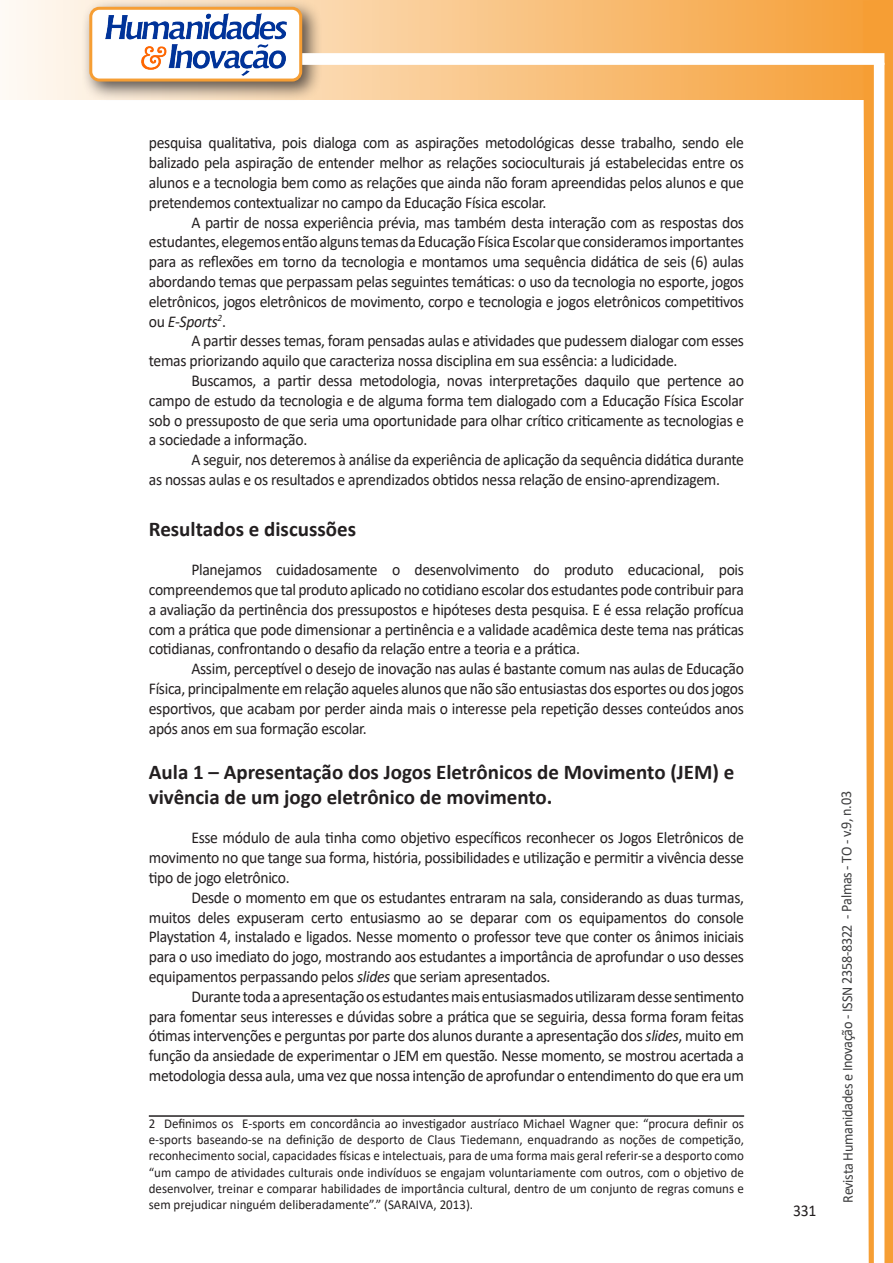
<style>
.page{position:relative;width:893px;height:1263px;background:#fff}
.page>*{position:absolute;margin:0;border:0;box-sizing:border-box;transform-origin:0 0}
.Titulo_2{font:700 21px/25.2px "Calibri";color:#231f20}
.texto{font:16.5px/19.8px "Calibri";letter-spacing:-.02em;color:#231f20;text-align:justify;scale:.95 1}
.t1{font:15px "Calibri";letter-spacing:-.025em;color:#3e3e3f;scale:.95 1}
.Rodapé{font:13.5px/16.2px "Calibri";color:#231f20;text-align:justify;scale:.96 1}
.s1{font-style:italic}
</style>
<div class="page">
<svg style="left:5px;top:0;width:858px;height:100px;background:#f9c484"></svg>
<div style="left:81px;top:0;width:241px;height:102px;background:#231f20;opacity:.75"></div>
<div style="left:91px;top:8px;width:210px;height:72px;background:#fff;border-radius:9px"></div>
<div style="left:89px;top:7px;width:213px;height:75px;border:3px solid #f69e34;border-radius:9px"></div>
<div style="left:302px;top:53px;width:582px;height:12px;background:#fff;border:2px solid #fff"></div>
<svg style="left:863px;top:0;width:30px;height:1263px"></svg>
<img style="left:105px;top:13px;width:181px;height:62px">
<hr style="left:149px;top:1115px;width:595px;height:2px;background:#231f20">
<p class="texto" style="left:149px;top:133px;width:628px">pesquisa qualitativa, pois dialoga com as aspirações metodológicas desse trabalho, sendo ele balizado pela aspiração de entender melhor as relações socioculturais já estabelecidas entre os alunos e a tecnologia bem como as relações que ainda não foram apreendidas pelos alunos e que pretendemos contextualizar no campo da Educação Física escolar.</p>
<p class="texto" style="left:149px;top:212px;width:628px;text-indent:43px">A partir de nossa experiência prévia, mas também desta interação com as respostas dos estudantes, elegemos então alguns temas da Educação Física Escolar que consideramos importantes para as reflexões em torno da tecnologia e montamos uma sequência didática de seis (6) aulas abordando temas que perpassam pelas seguintes temáticas: o uso da tecnologia no esporte, jogos eletrônicos, jogos eletrônicos de movimento, corpo e tecnologia e jogos eletrônicos competitivos ou <span class="s1">E-Sports</span><sup>2</sup>.</p>
<p class="texto" style="left:149px;top:331px;width:628px;text-indent:43px">A partir desses temas, foram pensadas aulas e atividades que pudessem dialogar com esses temas priorizando aquilo que caracteriza nossa disciplina em sua essência: a ludicidade.</p>
<p class="texto" style="left:149px;top:370px;width:628px;text-indent:43px">Buscamos, a partir dessa metodologia, novas interpretações daquilo que pertence ao campo de estudo da tecnologia e de alguma forma tem dialogado com a Educação Física Escolar sob o pressuposto de que seria uma oportunidade para olhar crítico criticamente as tecnologias e a sociedade a informação.</p>
<p class="texto" style="left:149px;top:449px;width:628px;text-indent:43px">A seguir, nos deteremos à análise da experiência de aplicação da sequência didática durante as nossas aulas e os resultados e aprendizados obtidos nessa relação de ensino-aprendizagem.</p>
<p class="Titulo_2" style="left:149px;top:516px;width:209px">Resultados e discussões</p>
<p class="texto" style="left:149px;top:559px;width:628px;text-indent:43px">Planejamos cuidadosamente o desenvolvimento do produto educacional, pois compreendemos que tal produto aplicado no cotidiano escolar dos estudantes pode contribuir para a avaliação da pertinência dos pressupostos e hipóteses desta pesquisa. E é essa relação profícua com a prática que pode dimensionar a pertinência e a validade acadêmica deste tema nas práticas cotidianas, confrontando o desafio da relação entre a teoria e a prática.</p>
<p class="texto" style="left:149px;top:658px;width:628px;text-indent:43px">Assim, perceptível o desejo de inovação nas aulas é bastante comum nas aulas de Educação Física, principalmente em relação aqueles alunos que não são entusiastas dos esportes ou dos jogos esportivos, que acabam por perder ainda mais o interesse pela repetição desses conteúdos anos após anos em sua formação escolar.</p>
<p class="Titulo_2" style="left:149px;top:759px;width:587px">Aula 1 – Apresentação dos Jogos Eletrônicos de Movimento (JEM) e vivência de um jogo eletrônico de movimento.</p>
<p class="texto" style="left:149px;top:827px;width:628px;text-indent:43px">Esse módulo de aula tinha como objetivo específicos reconhecer os Jogos Eletrônicos de movimento no que tange sua forma, história, possibilidades e utilização e permitir a vivência desse tipo de jogo eletrônico.</p>
<p class="texto" style="left:149px;top:887px;width:628px;text-indent:43px">Desde o momento em que os estudantes entraram na sala, considerando as duas turmas, muitos deles expuseram certo entusiasmo ao se deparar com os equipamentos do console Playstation 4, instalado e ligados. Nesse momento o professor teve que conter os ânimos iniciais para o uso imediato do jogo, mostrando aos estudantes a importância de aprofundar o uso desses equipamentos perpassando pelos <span class="s1">slides</span> que seriam apresentados.</p>
<p class="texto" style="left:149px;top:986px;width:628px;text-indent:43px">Durante toda a apresentação os estudantes mais entusiasmados utilizaram desse sentimento para fomentar seus interesses e dúvidas sobre a prática que se seguiria, dessa forma foram feitas ótimas intervenções e perguntas por parte dos alunos durante a apresentação dos <span class="s1">slides</span>, muito em função da ansiedade de experimentar o JEM em questão. Nesse momento, se mostrou acertada a metodologia dessa aula, uma vez que nossa intenção de aprofundar o entendimento do que era um</p>
<p class="Rodapé" style="left:149px;top:1115px;width:621px">2 Definimos os E-sports em concordância ao investigador austríaco Michael Wagner que: “procura definir os e-sports baseando-se na definição de desporto de Claus Tiedemann, enquadrando as noções de competição, reconhecimento social, capacidades físicas e intelectuais, para de uma forma mais geral referir-se a desporto como “um campo de atividades culturais onde indivíduos se engajam voluntariamente com outros, com o objetivo de desenvolver, treinar e comparar habilidades de importância cultural, dentro de um conjunto de regras comuns e sem prejudicar ninguém deliberadamente”.” (SARAIVA, 2013).</p>
<p class="texto" style="left:793px;top:1200px;width:26px">331</p>
<p class="t1" style="left:837px;top:1203px;width:435px;rotate:-90deg">Revista Humanidades e Inovação - ISSN 2358-8322 - Palmas - TO - v.9, n.03</p>
</div>
